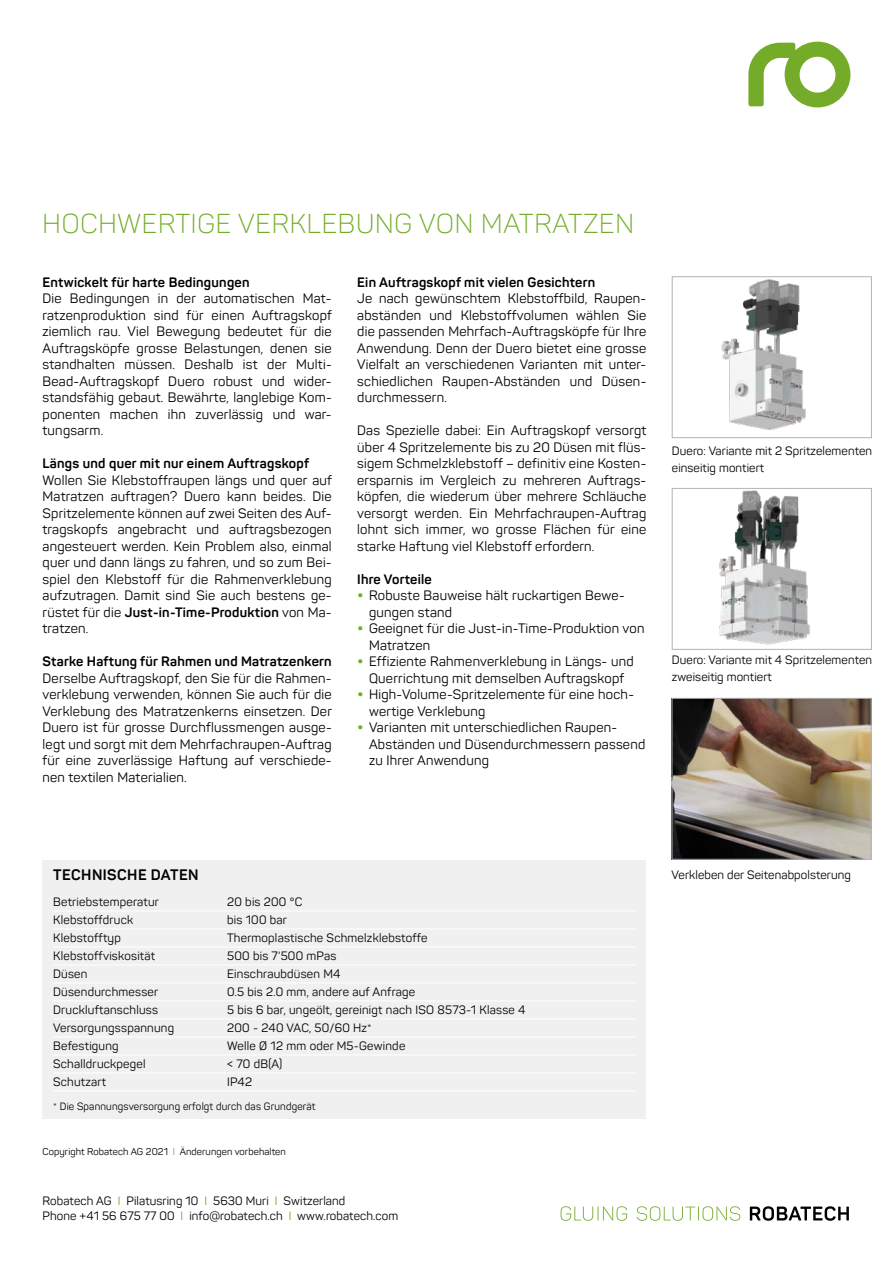
<style>
.page{position:relative;width:893px;height:1263px;background:#fff}
.page>*{position:absolute;margin:0;border:0;box-sizing:border-box;transform-origin:0 0}
.t1{font:300 27px "Panton";letter-spacing:.03em;color:#74ac2a}
.t2{font:700 15px "Panton";letter-spacing:.03em;color:#000}
.t3{font:13.5px/16.5px "Panton";letter-spacing:.02em;color:#000;text-align:justify}
.t4{font:700 13.5px "Panton";letter-spacing:.02em;color:#000}
.t5{font:12px/16.5px "Panton";letter-spacing:.02em;color:#000}
.t6{font:10.5px "Panton";letter-spacing:.02em;color:#000}
.t7{font:9.75px "Panton";letter-spacing:.01em;color:#000}
.s1{font-weight:700}
.s2{font-weight:700;font-size:18px;color:#74ac2a}
.s3{color:#74ac2a}
</style>
<div class="page">
<svg style="left:748px;top:42px;width:102px;height:65px"></svg>
<svg style="left:750px;top:1206px;width:99px;height:15px"></svg>
<svg style="left:561px;top:1206px;width:179px;height:15px"></svg>
<img style="left:719px;top:490px;width:91px;height:155px">
<div style="left:672px;top:488px;width:200px;height:162px;border:1px solid #b3b2b2"></div>
<img style="left:674px;top:700px;width:195px;height:158px">
<div style="left:672px;top:698px;width:199px;height:162px;border:1px solid #b3b2b2"></div>
<img style="left:721px;top:279px;width:85px;height:151px">
<div style="left:672px;top:276px;width:200px;height:162px;border:1px solid #b3b2b2"></div>
<div style="left:43px;top:860px;width:603px;height:258px;background:#f0f0f0"></div>
<hr style="left:53px;top:911px;width:583px;height:1px;background:#fff">
<hr style="left:53px;top:929px;width:583px;height:1px;background:#fff">
<hr style="left:53px;top:947px;width:583px;height:1px;background:#fff">
<hr style="left:53px;top:965px;width:583px;height:1px;background:#fff">
<hr style="left:53px;top:983px;width:583px;height:1px;background:#fff">
<hr style="left:53px;top:1001px;width:583px;height:1px;background:#fff">
<hr style="left:53px;top:1019px;width:583px;height:1px;background:#fff">
<hr style="left:53px;top:1037px;width:583px;height:1px;background:#fff">
<hr style="left:53px;top:1055px;width:583px;height:1px;background:#fff">
<hr style="left:53px;top:1073px;width:583px;height:1px;background:#fff">
<hr style="left:53px;top:1091px;width:583px;height:1px;background:#fff">
<h1 class="t1" style="left:43px;top:207px;width:593px">HOCHWERTIGE VERKLEBUNG VON MATRATZEN</h1>
<p class="t4" style="left:43px;top:273px;width:209px">Entwickelt für harte Bedingungen</p>
<p class="t3" style="left:43px;top:290px;width:291px">Die Bedingungen in der automatischen Mat&shy;ratzenproduktion sind für einen Auftragskopf ziemlich rau. Viel Bewegung bedeutet für die Auftragsköpfe grosse Belastungen, denen sie standhalten müssen. Deshalb ist der Multi-Bead-Auftragskopf Duero robust und wider&shy;standsfähig gebaut. Bewährte, langlebige Kom&shy;ponenten machen ihn zuverlässig und war&shy;tungsarm.</p>
<p class="t4" style="left:43px;top:455px;width:268px">Längs und quer mit nur einem Auftragskopf</p>
<p class="t3" style="left:43px;top:472px;width:291px">Wollen Sie Klebstoffraupen längs und quer auf Matratzen auftragen? Duero kann beides. Die Spritzelemente können auf zwei Seiten des Auf&shy;tragskopfs angebracht und auftragsbezogen angesteuert werden. Kein Problem also, einmal quer und dann längs zu fahren, und so zum Bei&shy;spiel den Klebstoff für die Rahmenverklebung aufzutragen. Damit sind Sie auch bestens ge&shy;rüstet für die <span class="s1">Just-in-Time-Produktion</span> von Ma&shy;tratzen.</p>
<p class="t4" style="left:43px;top:653px;width:291px">Starke Haftung für Rahmen und Matratzenkern</p>
<p class="t3" style="left:43px;top:669px;width:291px">Derselbe Auftragskopf, den Sie für die Rahmen&shy;verklebung verwenden, können Sie auch für die Verklebung des Matratzenkerns einsetzen. Der Duero ist für grosse Durchflussmengen ausge&shy;legt und sorgt mit dem Mehrfachraupen-Auftrag für eine zuverlässige Haftung auf verschiede&shy;nen textilen Materialien.</p>
<p class="t4" style="left:357px;top:273px;width:240px">Ein Auftragskopf mit vielen Gesichtern</p>
<p class="t3" style="left:357px;top:290px;width:291px">Je nach gewünschtem Klebstoffbild, Raupen&shy;abständen und Klebstoffvolumen wählen Sie die passenden Mehrfach-Auftragsköpfe für Ihre Anwendung. Denn der Duero bietet eine grosse Vielfalt an verschiedenen Varianten mit unter&shy;schiedlichen Raupen-Abständen und Düsen&shy;durchmessern.</p>
<p class="t3" style="left:357px;top:422px;width:291px">Das Spezielle dabei: Ein Auftragskopf versorgt über 4 Spritzelemente bis zu 20 Düsen mit flüs&shy;sigem Schmelzklebstoff – definitiv eine Kosten&shy;ersparnis im Vergleich zu mehreren Auftrags&shy;köpfen, die wiederum über mehrere Schläuche versorgt werden. Ein Mehrfachraupen-Auftrag lohnt sich immer, wo grosse Flächen für eine starke Haftung viel Klebstoff erfordern.</p>
<p class="t4" style="left:357px;top:570px;width:76px">Ihre Vorteile</p>
<p class="t3" style="left:369px;top:587px;width:257px;text-indent:-12px"><span class="s2">•</span> Robuste Bauweise hält ruckartigen Bewe&shy;gungen stand</p>
<p class="t3" style="left:369px;top:620px;width:277px;text-indent:-12px"><span class="s2">•</span> Geeignet für die Just-in-Time-Produktion von<br>Matratzen</p>
<p class="t3" style="left:357px;top:653px;width:278px;text-align:center"><span class="s2">•</span> Effiziente Rahmenverklebung in Längs- und<br>Querrichtung mit demselben Auftragskopf</p>
<p class="t3" style="left:369px;top:686px;width:267px;text-indent:-12px"><span class="s2">•</span> High-Volume-Spritzelemente für eine hoch&shy;wertige Verklebung</p>
<p class="t3" style="left:369px;top:719px;width:278px;text-align:left;text-indent:-12px"><span class="s2">•</span> Varianten mit unterschiedlichen Raupen-<br>Abständen und Düsendurchmessern passend zu Ihrer Anwendung</p>
<p class="t5" style="left:672px;top:443px;width:202px">Duero: Variante mit 2 Spritzelementen einseitig montiert</p>
<p class="t5" style="left:672px;top:652px;width:202px">Duero: Variante mit 4 Spritzelementen zweiseitig montiert</p>
<p class="t2" style="left:53px;top:865px;width:147px">TECHNISCHE DATEN</p>
<p class="t5" style="left:53px;top:894px;width:107px">Betriebstemperatur</p>
<p class="t5" style="left:227px;top:894px;width:77px">20 bis 200 °C</p>
<p class="t5" style="left:53px;top:912px;width:82px">Klebstoffdruck</p>
<p class="t5" style="left:227px;top:912px;width:61px">bis 100 bar</p>
<p class="t5" style="left:53px;top:930px;width:69px">Klebstofftyp</p>
<p class="t5" style="left:227px;top:930px;width:202px">Thermoplastische Schmelzklebstoffe</p>
<p class="t5" style="left:53px;top:948px;width:103px">Klebstoffviskosität</p>
<p class="t5" style="left:227px;top:948px;width:111px">500 bis 7‘500 mPas</p>
<p class="t5" style="left:53px;top:966px;width:36px">Düsen</p>
<p class="t5" style="left:227px;top:966px;width:115px">Einschraubdüsen M4</p>
<p class="t5" style="left:53px;top:984px;width:107px">Düsendurchmesser</p>
<p class="t5" style="left:227px;top:984px;width:190px">0.5 bis 2.0 mm, andere auf Anfrage</p>
<p class="t5" style="left:53px;top:1002px;width:106px">Druckluftanschluss</p>
<p class="t5" style="left:227px;top:1002px;width:300px">5 bis 6 bar, ungeölt, gereinigt nach ISO 8573-1 Klasse 4</p>
<p class="t5" style="left:53px;top:1020px;width:122px">Versorgungsspannung</p>
<p class="t5" style="left:227px;top:1020px;width:146px">200 - 240 VAC, 50/60 Hz*</p>
<p class="t5" style="left:53px;top:1038px;width:67px">Befestigung</p>
<p class="t5" style="left:227px;top:1038px;width:180px">Welle Ø 12 mm oder M5-Gewinde</p>
<p class="t5" style="left:53px;top:1056px;width:94px">Schalldruckpegel</p>
<p class="t5" style="left:227px;top:1056px;width:57px">&lt; 70 dB(A)</p>
<p class="t5" style="left:53px;top:1074px;width:55px">Schutzart</p>
<p class="t5" style="left:227px;top:1074px;width:27px">IP42</p>
<p class="t6" style="left:53px;top:1100px;width:264px">* Die Spannungsversorgung erfolgt durch das Grundgerät</p>
<p class="t7" style="left:43px;top:1146px;width:245px">Copyright Robatech AG 2021 <span class="s3">I</span> Änderungen vorbehalten</p>
<p class="t5" style="left:43px;top:1194px;width:357px;line-height:15px">Robatech AG <span class="s3">I</span> Pilatusring 10 <span class="s3">I</span> 5630 Muri <span class="s3">I</span> Switzerland<br>Phone +41 56 675 77 00 <span class="s3">I</span> info@robatech.ch <span class="s3">I</span> www.robatech.com</p>
<p class="t5" style="left:672px;top:866px;width:181px">Verkleben der Seitenabpolsterung</p>
</div>
